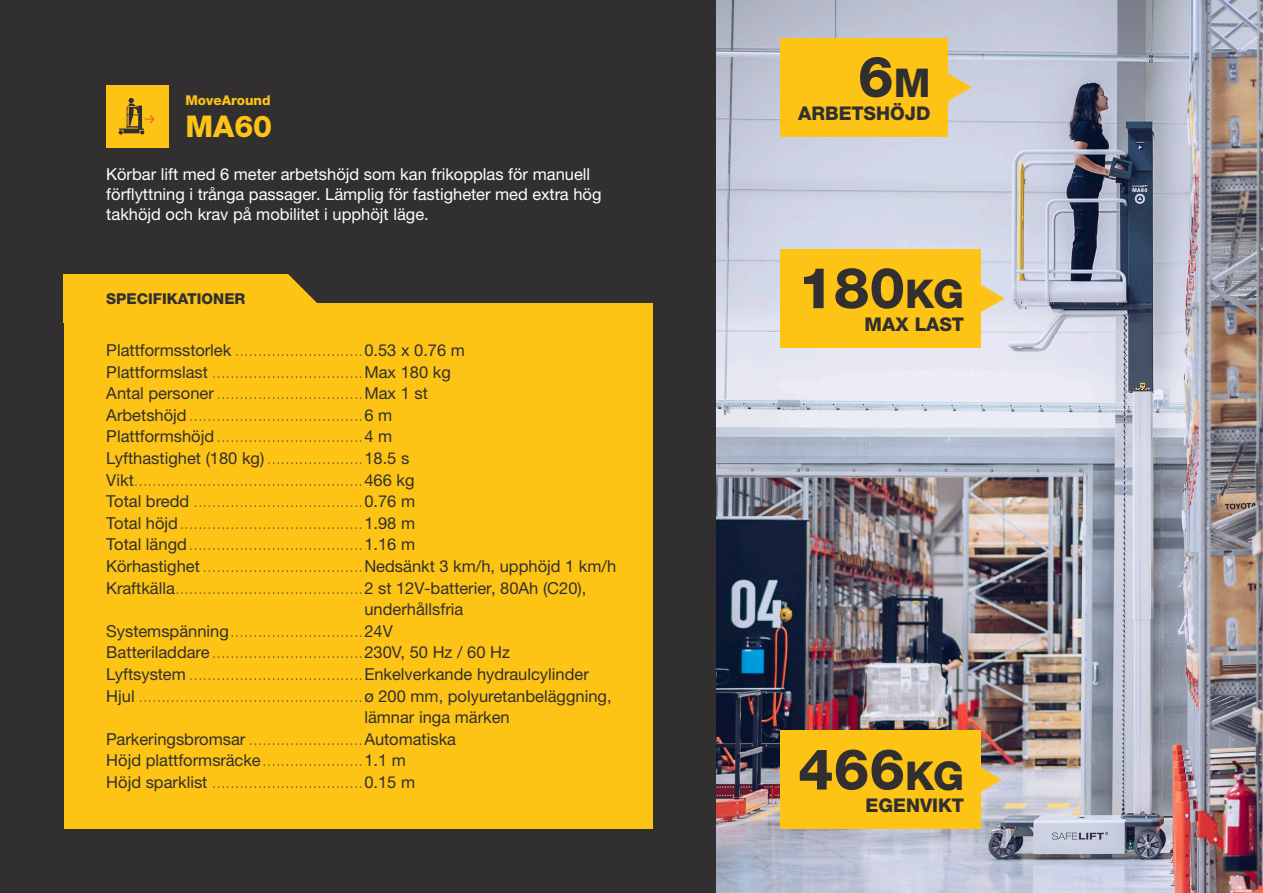
<style>
.page{position:relative;width:1263px;height:893px;background:#312f30}
.page>*{position:absolute;margin:0;border:0;box-sizing:border-box;transform-origin:0 0}
.t1{font:800 56.7px "Helvetica Neue LTW1 G";color:#312f30}
.Rubrik_h1{font:800 30px "Helvetica Neue LTW1 G";color:#fec415}
.t2{font:800 18.9px "Helvetica Neue LTW1 G";color:#312f30}
.t3{font:100 16.5px "Helvetica Neue LTW1 G";color:#3e3e3f}
.t4{font:16.5px "Helvetica Neue LTW1 G";color:#312f30}
.t5{font:16.5px/19.8px "Helvetica Neue LTW1 G";color:#fff}
.t6{font:800 15px "Helvetica Neue LTW1 G";color:#312f30}
.Rubrik_h1-2{font:800 13.5px "Helvetica Neue LTW1 G";color:#fec415}
.s1{font-weight:400;color:#312f30}
.s2{font-weight:100;color:#3e3e3f}
.s3{font-size:39.75px}
</style>
<div class="page">
<img style="left:716px;top:0;width:547px;height:893px">
<div style="left:106px;top:85px;width:63px;height:62px;background:#fec415"></div>
<svg style="left:119px;top:98px;width:36px;height:37px"></svg>
<div style="left:64px;top:303px;width:589px;height:526px;background:#fec415"></div>
<svg style="left:947px;top:63px;width:25px;height:48px"></svg>
<div style="left:780px;top:38px;width:167px;height:99px;background:#fec415"></div>
<svg style="left:981px;top:274px;width:24px;height:49px"></svg>
<div style="left:780px;top:249px;width:201px;height:99px;background:#fec415"></div>
<svg style="left:981px;top:756px;width:21px;height:48px"></svg>
<div style="left:780px;top:730px;width:201px;height:99px;background:#fec415"></div>
<div style="left:64px;top:274px;width:224px;height:48px;background:#fec415"></div>
<svg style="left:288px;top:274px;width:29px;height:29px"></svg>
<p class="Rubrik_h1-2" style="left:185px;top:93px;width:87px">MoveAround</p>
<p class="Rubrik_h1" style="left:185px;top:108px;width:88px">MA60</p>
<p class="t5" style="left:106px;top:164px;width:497px">Körbar lift med 6 meter arbetshöjd som kan frikopplas för manuell förflyttning i trånga passager. Lämplig för fastigheter med extra hög takhöjd och krav på mobilitet i upphöjt läge.</p>
<p class="t6" style="left:106px;top:289px;width:141px">SPECIFIKATIONER</p>
<p class="t3" style="left:106px;top:340px;width:360px"><span class="s1">Plattformsstorlek</span> ............................<span class="s1">0.53 x 0.76 m</span></p>
<p class="t3" style="left:106px;top:362px;width:346px"><span class="s1">Plattformslast</span> .................................<span class="s1">Max 180 kg</span></p>
<p class="t3" style="left:106px;top:384px;width:323px"><span class="s1">Antal personer</span>................................<span class="s1">Max 1 st</span></p>
<p class="t3" style="left:106px;top:405px;width:287px"><span class="s1">Arbetshöjd</span>......................................<span class="s1">6 m</span></p>
<p class="t3" style="left:106px;top:427px;width:287px"><span class="s1">Plattformshöjd</span>................................<span class="s1">4 m</span></p>
<p class="t4" style="left:106px;top:448px;width:304px">Lyfthastighet (180 kg) <span class="s2">.....................</span>18.5 s</p>
<p class="t3" style="left:106px;top:470px;width:310px"><span class="s1">Vikt</span>..................................................<span class="s1">466 kg</span></p>
<p class="t3" style="left:106px;top:492px;width:310px"><span class="s1">Total bredd</span> .....................................<span class="s1">0.76 m</span></p>
<p class="t3" style="left:106px;top:513px;width:310px"><span class="s1">Total höjd</span>........................................<span class="s1">1.98 m</span></p>
<p class="t3" style="left:106px;top:535px;width:310px"><span class="s1">Total längd</span>......................................<span class="s1">1.16 m</span></p>
<p class="t4" style="left:106px;top:556px;width:511px">Körhastighet <span class="s2">...................................</span>Nedsänkt 3 km/h, upphöjd 1 km/h</p>
<p class="t3" style="left:106px;top:578px;width:482px"><span class="s1">Kraftkälla</span>.........................................<span class="s1">2 st 12V-batterier, 80Ah (C20),</span></p>
<p class="t4" style="left:364px;top:599px;width:101px">underhållsfria</p>
<p class="t3" style="left:106px;top:621px;width:288px"><span class="s1">Systemspänning</span>.............................<span class="s1">24V</span></p>
<p class="t3" style="left:106px;top:643px;width:405px"><span class="s1">Batteriladdare</span>.................................<span class="s1">230V, 50 Hz / 60 Hz</span></p>
<p class="t4" style="left:106px;top:664px;width:484px">Lyftsystem <span class="s2">......................................</span>Enkelverkande hydraulcylinder</p>
<p class="t3" style="left:106px;top:686px;width:507px"><span class="s1">Hjul</span> .................................................<span class="s1">ø 200 mm, polyuretanbeläggning,</span></p>
<p class="t4" style="left:364px;top:707px;width:147px">lämnar inga märken</p>
<p class="t4" style="left:106px;top:729px;width:351px">Parkeringsbromsar <span class="s2">.........................</span>Automatiska</p>
<p class="t4" style="left:106px;top:750px;width:301px">Höjd plattformsräcke<span class="s2">......................</span>1.1 m</p>
<p class="t3" style="left:106px;top:772px;width:310px"><span class="s1">Höjd sparklist</span> .................................<span class="s1">0.15 m</span></p>
<p class="t1" style="left:858px;top:43px;width:74px">6<span class="s3">m</span></p>
<p class="t2" style="left:798px;top:102px;width:134px">ARBETSHÖJD</p>
<p class="t1" style="left:798px;top:254px;width:167px">180<span class="s3">kg</span></p>
<p class="t2" style="left:865px;top:313px;width:101px">MAX LAST</p>
<p class="t1" style="left:798px;top:736px;width:167px">466<span class="s3">kg</span></p>
<p class="t2" style="left:865px;top:794px;width:100px">EGENVIKT</p>
</div>
